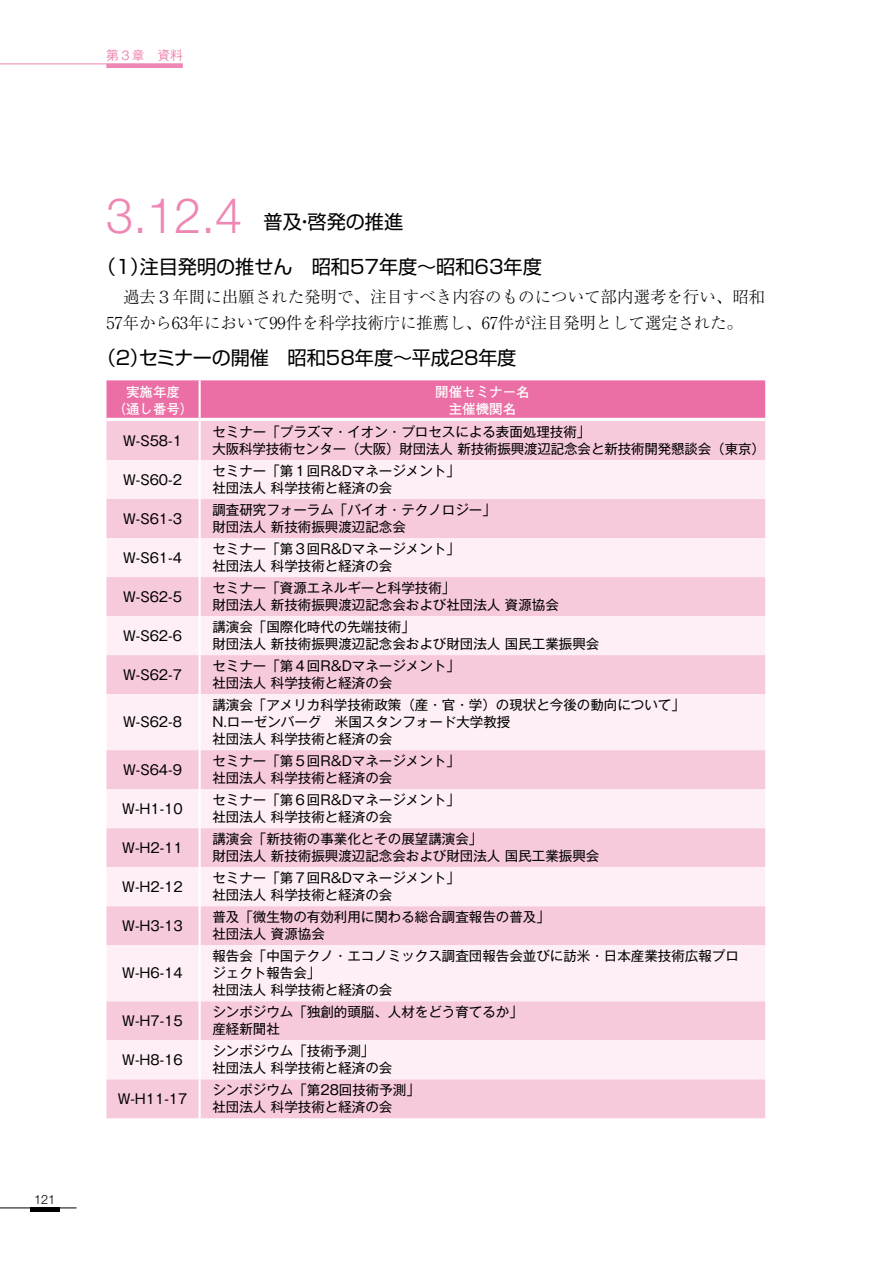
<style>
.page{position:relative;width:893px;height:1263px;background:#fff}
.page>*{position:absolute;margin:0;border:0;box-sizing:border-box;transform-origin:0 0}
.t1{font:300 48.9px "Helvetica Neue";color:#ee87b4}
.t2{font:19.2px "Shin Go Pr 6";color:#000}
.t3{font:300 16.5px/25.5px "Ryumin Pr 6";letter-spacing:-.01em;color:#000}
.t4{font:13.5px/17px "Gothic MB101 Pr 6";color:#000}
.t5{font:700 13.5px/17px "Futo Go B101 Pr 6";color:#fff;text-align:center}
.t6{font:500 12.75px "Gothic BBB Pr 6";color:#ee87b4}
.t7{font:300 12.75px "Helvetica Neue";color:#000}
</style>
<div class="page">
<hr style="left:0;top:1208px;width:77px;height:1px;background:#000">
<hr style="left:30px;top:1208px;width:30px;height:4px;background:#000">
<hr style="left:0;top:64px;width:183px;height:1px;background:#ee87b4">
<hr style="left:106px;top:64px;width:77px;height:4px;background:#ee87b4">
<div style="left:107px;top:380px;width:658px;height:38px;background:#eb6ea5"></div>
<div style="left:107px;top:421px;width:658px;height:697px;background:#f7c9dd"></div>
<svg style="left:107px;top:460px;width:658px;height:619px;fill:#fdeff5"></svg>
<hr style="left:199px;top:421px;width:2px;height:39px;background:#fff">
<hr style="left:199px;top:460px;width:2px;height:39px;background:#fff">
<hr style="left:199px;top:499px;width:2px;height:39px;background:#fff">
<hr style="left:199px;top:538px;width:2px;height:39px;background:#fff">
<hr style="left:199px;top:577px;width:2px;height:39px;background:#fff">
<hr style="left:199px;top:616px;width:2px;height:39px;background:#fff">
<hr style="left:199px;top:655px;width:2px;height:39px;background:#fff">
<hr style="left:199px;top:694px;width:2px;height:56px;background:#fff">
<hr style="left:199px;top:750px;width:2px;height:39px;background:#fff">
<hr style="left:199px;top:789px;width:2px;height:39px;background:#fff">
<hr style="left:199px;top:828px;width:2px;height:39px;background:#fff">
<hr style="left:199px;top:867px;width:2px;height:39px;background:#fff">
<hr style="left:199px;top:906px;width:2px;height:39px;background:#fff">
<hr style="left:199px;top:945px;width:2px;height:56px;background:#fff">
<hr style="left:199px;top:1001px;width:2px;height:39px;background:#fff">
<hr style="left:199px;top:1040px;width:2px;height:39px;background:#fff">
<hr style="left:199px;top:1079px;width:2px;height:39px;background:#fff">
<hr style="left:199px;top:380px;width:2px;height:38px;background:#fff">
<p class="t6" style="left:106px;top:45px;width:78px">第３章　資料</p>
<p class="t7" style="left:34px;top:1191px;width:23px">121</p>
<h1 class="t1" style="left:106px;top:186px;width:137px">3.12.4</h1>
<h2 class="t2" style="left:264px;top:206px;width:141px">普及・啓発の推進</h2>
<h2 class="t2" style="left:97px;top:251px;width:446px">（１）注目発明の推せん　昭和57年度～昭和63年度</h2>
<p class="t3" style="left:107px;top:284px;width:660px;text-indent:16px">過去３年間に出願された発明で、注目すべき内容のものについて部内選考を行い、昭和<br>57年から63年において99件を科学技術庁に推薦し、67件が注目発明として選定された。</p>
<h2 class="t2" style="left:97px;top:342px;width:421px">（２）セミナーの開催　昭和58年度～平成28年度</h2>
<p class="t5" style="left:113px;top:382px;width:83px">実施年度<br>（通し番号）</p>
<p class="t5" style="left:435px;top:382px;width:96px">開催セミナー名主催機関名</p>
<p class="t4" style="left:123px;top:431px;width:60px">W-S58-1</p>
<p class="t4" style="left:212px;top:423px;width:554px">セミナー「プラズマ・イオン・プロセスによる表面処理技術」<br>大阪科学技術センター（大阪）財団法人 新技術振興渡辺記念会と新技術開発懇談会（東京）</p>
<p class="t4" style="left:123px;top:470px;width:60px">W-S60-2</p>
<p class="t4" style="left:212px;top:462px;width:249px">セミナー「第１回R&amp;Dマネージメント」社団法人 科学技術と経済の会</p>
<p class="t4" style="left:123px;top:509px;width:60px">W-S61-3</p>
<p class="t4" style="left:212px;top:501px;width:285px">調査研究フォーラム「バイオ・テクノロジー」財団法人 新技術振興渡辺記念会</p>
<p class="t4" style="left:123px;top:548px;width:60px">W-S61-4</p>
<p class="t4" style="left:212px;top:540px;width:249px">セミナー「第３回R&amp;Dマネージメント」社団法人 科学技術と経済の会</p>
<p class="t4" style="left:123px;top:587px;width:60px">W-S62-5</p>
<p class="t4" style="left:212px;top:579px;width:348px">セミナー「資源エネルギーと科学技術」<br>財団法人 新技術振興渡辺記念会および社団法人 資源協会</p>
<p class="t4" style="left:123px;top:626px;width:60px">W-S62-6</p>
<p class="t4" style="left:212px;top:618px;width:388px">講演会「国際化時代の先端技術」<br>財団法人 新技術振興渡辺記念会および財団法人 国民工業振興会</p>
<p class="t4" style="left:123px;top:665px;width:60px">W-S62-7</p>
<p class="t4" style="left:212px;top:657px;width:249px">セミナー「第４回R&amp;Dマネージメント」社団法人 科学技術と経済の会</p>
<p class="t4" style="left:123px;top:713px;width:60px">W-S62-8</p>
<p class="t4" style="left:212px;top:696px;width:474px">講演会「アメリカ科学技術政策（産・官・学）の現状と今後の動向について」<br>N.ローゼンバーグ　米国スタンフォード大学教授<br>社団法人 科学技術と経済の会</p>
<p class="t4" style="left:123px;top:760px;width:60px">W-S64-9</p>
<p class="t4" style="left:212px;top:752px;width:249px">セミナー「第５回R&amp;Dマネージメント」社団法人 科学技術と経済の会</p>
<p class="t4" style="left:122px;top:799px;width:62px">W-H1-10</p>
<p class="t4" style="left:212px;top:791px;width:249px">セミナー「第６回R&amp;Dマネージメント」社団法人 科学技術と経済の会</p>
<p class="t4" style="left:122px;top:838px;width:62px">W-H2-11</p>
<p class="t4" style="left:212px;top:830px;width:388px">講演会「新技術の事業化とその展望講演会」<br>財団法人 新技術振興渡辺記念会および財団法人 国民工業振興会</p>
<p class="t4" style="left:122px;top:877px;width:62px">W-H2-12</p>
<p class="t4" style="left:212px;top:869px;width:249px">セミナー「第７回R&amp;Dマネージメント」社団法人 科学技術と経済の会</p>
<p class="t4" style="left:122px;top:916px;width:62px">W-H3-13</p>
<p class="t4" style="left:212px;top:908px;width:339px">普及「微生物の有効利用に関わる総合調査報告の普及」社団法人 資源協会</p>
<p class="t4" style="left:122px;top:964px;width:62px">W-H6-14</p>
<p class="t4" style="left:212px;top:947px;width:528px">報告会「中国テクノ・エコノミックス調査団報告会並びに訪米・日本産業技術広報プロジェクト報告会」<br>社団法人 科学技術と経済の会</p>
<p class="t4" style="left:122px;top:1011px;width:62px">W-H7-15</p>
<p class="t4" style="left:212px;top:1003px;width:312px">シンポジウム「独創的頭脳、人材をどう育てるか」産経新聞社</p>
<p class="t4" style="left:122px;top:1050px;width:62px">W-H8-16</p>
<p class="t4" style="left:212px;top:1042px;width:181px">シンポジウム「技術予測」<br>社団法人 科学技術と経済の会</p>
<p class="t4" style="left:118px;top:1089px;width:71px">W-H11-17</p>
<p class="t4" style="left:212px;top:1081px;width:209px">シンポジウム「第28回技術予測」社団法人 科学技術と経済の会</p>
</div>
